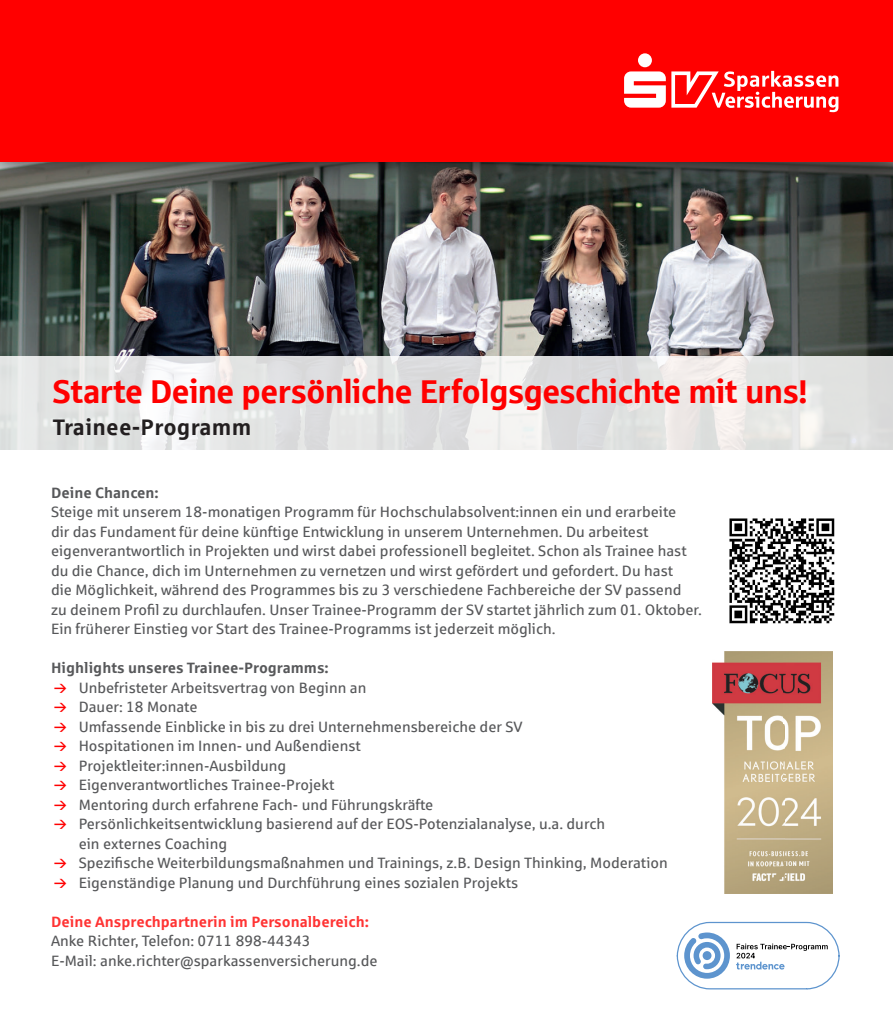
<style>
.page{position:relative;width:893px;height:1029px;background:#fff}
.page>*{position:absolute;margin:0;border:0;box-sizing:border-box;transform-origin:0 0}
.t1{font:33px "Sparkasse Head";letter-spacing:.01em;color:#f00}
.t2{font:700 22.5px "Sparkasse Rg";letter-spacing:.01em;color:#231f20}
.t3{font:15px/19.5px "Sparkasse Rg";color:#57585a}
.t4{font:700 15px "Sparkasse Rg";color:#57585a}
.t5{font:700 15px "Sparkasse Rg";color:#f33}
</style>
<div class="page">
<img style="left:0;top:189px;width:893px;height:167px">
<svg style="left:0;top:356px;width:893px;height:94px;fill:#e2e4e3"></svg>
<img style="left:712px;top:652px;width:121px;height:242px">
<div style="left:0;top:0;width:893px;height:189px;background:#231f20;opacity:.75"></div>
<div style="left:0;top:0;width:893px;height:162px;background:#f00"></div>
<div style="left:638px;top:53px;width:14px;height:14px;background:#fff;border-radius:50%"></div>
<svg style="left:624px;top:71px;width:214px;height:41px"></svg>
<img style="left:729px;top:518px;width:106px;height:106px">
<div style="left:677px;top:922px;width:163px;height:67px;border:1px solid #5d94ce;border-radius:33px"></div>
<svg style="left:684px;top:932px;width:46px;height:47px"></svg>
<svg style="left:736px;top:944px;width:92px;height:26px"></svg>
<h1 class="t1" style="left:53px;top:370px;width:756px">Starte Deine persönliche Erfolgsgeschichte mit uns!</h1>
<h2 class="t2" style="left:53px;top:412px;width:200px">Trainee-Programm</h2>
<p class="t4" style="left:51px;top:483px;width:109px">Deine Chancen:</p>
<p class="t3" style="left:51px;top:502px;width:652px">Steige mit unserem 18-monatigen Programm für Hochschulabsolvent:innen ein und erarbeite<br>dir das Fundament für deine künftige Entwicklung in unserem Unternehmen. Du arbeitest eigenverantwortlich in Projekten und wirst dabei professionell begleitet. Schon als Trainee hast du die Chance, dich im Unternehmen zu vernetzen und wirst gefördert und gefordert. Du hast<br>die Möglichkeit, während des Programmes bis zu 3 verschiedene Fachbereiche der SV passend<br>zu deinem Profil zu durchlaufen. Unser Trainee-Programm der SV startet jährlich zum 01. Oktober.<br>Ein früherer Einstieg vor Start des Trainee-Programms ist jederzeit möglich.</p>
<p class="t4" style="left:51px;top:658px;width:279px">Highlights unseres Trainee-Programms:</p>
<p class="t3" style="left:79px;top:677px;width:591px">Unbefristeter Arbeitsvertrag von Beginn an<br>Dauer: 18 Monate<br>Umfassende Einblicke in bis zu drei Unternehmensbereiche der SV<br>Hospitationen im Innen- und Außendienst<br>Projektleiter:innen-Ausbildung<br>Eigenverantwortliches Trainee-Projekt<br>Mentoring durch erfahrene Fach- und Führungskräfte<br>Persönlichkeitsentwicklung basierend auf der EOS-Potenzialanalyse, u.a. durch<br>ein externes Coaching<br>Spezifische Weiterbildungsmaßnahmen und Trainings, z.B. Design Thinking, Moderation Eigenständige Planung und Durchführung eines sozialen Projekts</p>
<p class="t5" style="left:51px;top:912px;width:319px">Deine Ansprechpartnerin im Personalbereich:</p>
<p class="t3" style="left:51px;top:931px;width:328px">Anke Richter, Telefon: 0711 898-44343<br>E-Mail: anke.richter@sparkassenversicherung.de</p>
</div>
